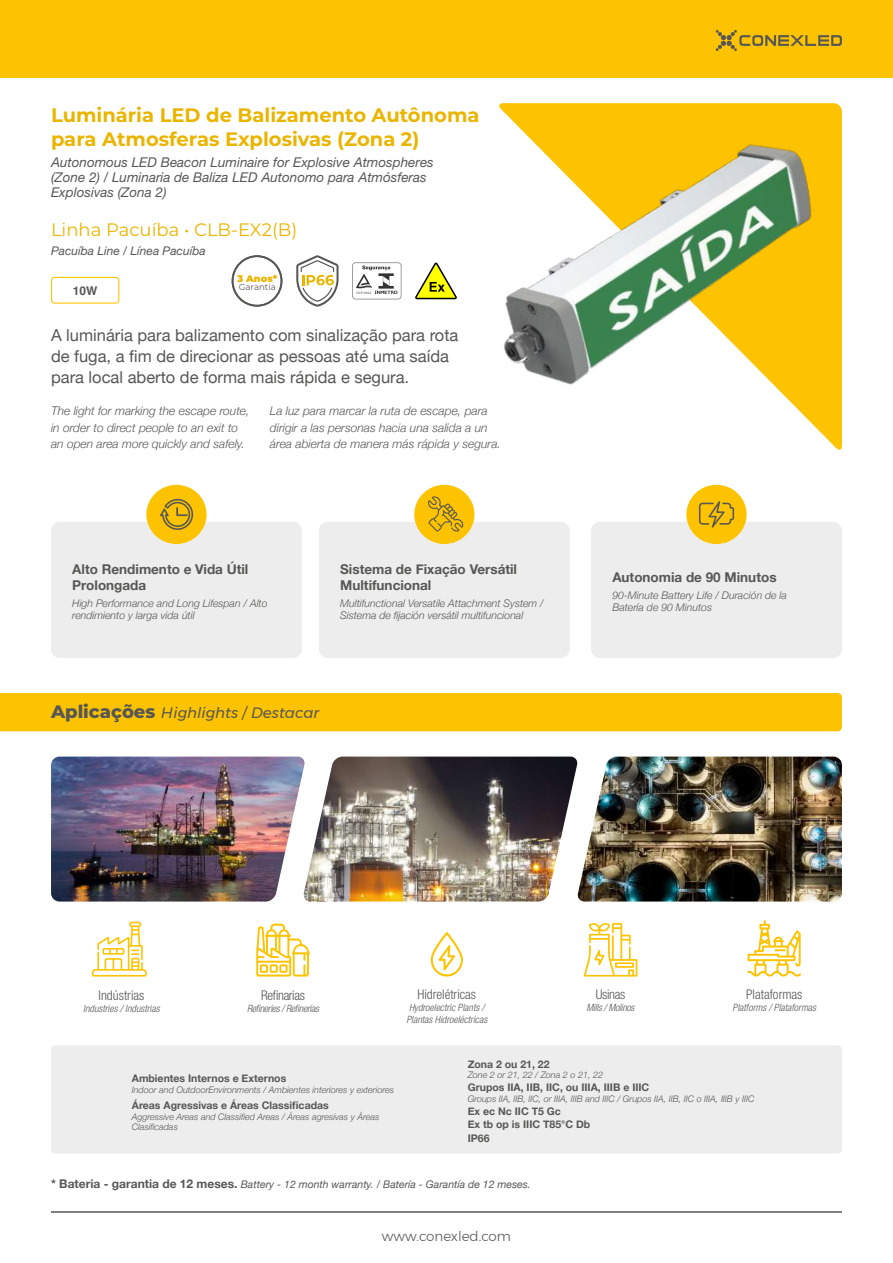
<style>
.page{position:relative;width:893px;height:1263px;background:#fff}
.page>*{position:absolute;margin:0;border:0;box-sizing:border-box;transform-origin:0 0}
.t1{font:700 19.5px/24px "Montserrat";color:#eab500}
.t2{font:18px "Montserrat";color:#eab500}
.t3{font:16.5px/21px "Helvetica Neue";color:#575756}
.t4{font:italic 15px "Montserrat";color:#575756}
.t5{font:italic 13.5px/15px "Helvetica Neue LT Std";color:#575756}
.t6{font:700 13.5px/16.2px "Helvetica Neue";color:#575756}
.t7{font:300 13.5px "Montserrat";color:#575756}
.t8{font:300 condensed 13.35px "Helvetica Neue LT Std";color:#575756}
.t9{font:300 condensed 13.35px "Helvetica Neue LT Std";letter-spacing:-.03em;color:#575756}
.t10{font:italic 300 12px/16.5px "Helvetica Neue";color:#575756}
.t11{font:italic 12px "Helvetica Neue LT Std";color:#575756}
.t12{font:700 12px "Helvetica";color:#575756}
.t13{font:italic 300 10.5px/12.6px "Helvetica Neue";color:#575756}
.t14{font:700 10.5px/13.2px "Helvetica Neue";color:#575756}
.t15{font:italic 10.5px "Helvetica Neue";color:#575756}
.t16{font:italic 300 condensed 10.05px/12px "Helvetica Neue LT Std";color:#575756}
.t17{font:italic 300 condensed 10.05px "Helvetica Neue LT Std";letter-spacing:-.03em;color:#575756}
.t18{font:italic 300 condensed 10.05px "Helvetica Neue LT Std";letter-spacing:-.025em;color:#575756}
.t19{font:900 9.6px "Montserrat";color:#eab500}
.t20{font:italic 300 9px/10.8px "Helvetica Neue";color:#575756}
.t21{font:8.7px "Montserrat";color:#575756}
.s1{font-weight:800;font-style:normal;font-size:18px}
.s2{font-weight:700;font-style:normal;font-size:12px}
</style>
<div class="page">
<hr style="left:51px;top:1211px;width:791px;height:2px;background:#575756">
<div style="left:0;top:0;width:893px;height:77px;background:#fdc300"></div>
<svg style="left:716px;top:30px;width:126px;height:21px"></svg>
<svg style="left:499px;top:103px;width:343px;height:347px"></svg>
<div style="left:51px;top:277px;width:68px;height:27px;border:1px solid #fdc300;border-radius:3px"></div>
<div style="left:0;top:693px;width:842px;height:38px;background:#fdc300"></div>
<div style="left:51px;top:522px;width:251px;height:136px;background:#ededed;border-radius:9px"></div>
<div style="left:319px;top:522px;width:251px;height:136px;background:#ededed;border-radius:9px"></div>
<div style="left:591px;top:522px;width:251px;height:136px;background:#ededed;border-radius:9px"></div>
<div style="left:146px;top:485px;width:61px;height:59px;background:#fdc300;border-radius:50%"></div>
<div style="left:414px;top:485px;width:60px;height:59px;background:#fdc300;border-radius:50%"></div>
<div style="left:686px;top:485px;width:61px;height:59px;background:#fdc300;border-radius:50%"></div>
<svg style="left:92px;top:922px;width:55px;height:54px"></svg>
<svg style="left:747px;top:920px;width:54px;height:57px"></svg>
<svg style="left:431px;top:932px;width:32px;height:45px"></svg>
<svg style="left:256px;top:923px;width:54px;height:53px"></svg>
<svg style="left:584px;top:923px;width:53px;height:53px"></svg>
<div style="left:51px;top:1045px;width:791px;height:108px;background:#ededed"></div>
<svg style="left:296px;top:255px;width:43px;height:52px"></svg>
<div style="left:231px;top:255px;width:52px;height:52px;border:2px solid #575756;border-radius:50%"></div>
<svg style="left:415px;top:263px;width:42px;height:36px"></svg>
<svg style="left:352px;top:263px;width:49px;height:36px"></svg>
<img style="left:51px;top:756px;width:252px;height:145px">
<img style="left:303px;top:756px;width:539px;height:145px">
<img style="left:499px;top:133px;width:317px;height:257px">
<svg style="left:160px;top:498px;width:34px;height:32px"></svg>
<svg style="left:428px;top:496px;width:35px;height:36px"></svg>
<svg style="left:699px;top:501px;width:35px;height:27px"></svg>
<h1 class="t1" style="left:51px;top:102px;width:430px">Luminária LED de Balizamento Autônoma para Atmosferas Explosivas (Zona 2)</h1>
<h3 class="t5" style="left:51px;top:155px;width:384px">Autonomous LED Beacon Luminaire for Explosive Atmospheres (Zone 2) / Luminaria de Baliza LED Autonomo para Atmósferas<br>Explosivas (Zona 2)</h3>
<h2 class="t2" style="left:51px;top:217px;width:248px">Linha Pacuíba • CLB-EX2(B)</h2>
<h3 class="t11" style="left:51px;top:244px;width:156px">Pacuíba Line / Línea Pacuíba</h3>
<h3 class="t12" style="left:73px;top:281px;width:26px">10W</h3>
<p class="t19" style="left:237px;top:271px;width:41px">3 Anos*</p>
<p class="t21" style="left:239px;top:281px;width:39px">Garantia</p>
<h3 class="t3" style="left:51px;top:324px;width:409px">A luminária para balizamento com sinalização para rota de fuga, a fim de direcionar as pessoas até uma saída para local aberto de forma mais rápida e segura.</h3>
<h3 class="t10" style="left:51px;top:403px;width:200px">The light for marking the escape route, in order to direct people to an exit to an open area more quickly and safely.</h3>
<h3 class="t10" style="left:270px;top:403px;width:232px">La luz para marcar la ruta de escape, para dirigir a las personas hacia una salida a un área abierta de manera más rápida y segura.</h3>
<h3 class="t6" style="left:72px;top:560px;width:178px">Alto Rendimento e Vida Útil<br>Prolongada</h3>
<p class="t13" style="left:72px;top:596px;width:197px">High Performance and Long Lifespan / Alto rendimiento y larga vida útil</p>
<h3 class="t6" style="left:340px;top:560px;width:178px">Sistema de Fixação Versátil<br>Multifuncional</h3>
<p class="t13" style="left:340px;top:596px;width:205px">Multifunctional Versatile Attachment System /<br>Sistema de fijación versátil multifuncional</p>
<h3 class="t4" style="left:51px;top:701px;width:270px"><span class="s1">Aplicações</span> Highlights / Destacar</h3>
<h3 class="t6" style="left:612px;top:568px;width:166px">Autonomia de 90 Minutos</h3>
<p class="t13" style="left:612px;top:588px;width:176px">90-Minute Battery Life / Duración de la<br>Batería de 90 Minutos</p>
<h3 class="t8" style="left:99px;top:987px;width:47px">Indústrias</h3>
<p class="t16" style="left:83px;top:1003px;width:78px">Industries / Industrias</p>
<h3 class="t9" style="left:261px;top:987px;width:45px">Refinarias</h3>
<p class="t17" style="left:247px;top:1003px;width:73px">Refineries / Refinerías</p>
<h3 class="t8" style="left:417px;top:986px;width:60px">Hidrelétricas</h3>
<p class="t16" style="left:406px;top:1001px;width:82px">Hydroelectric Plants /<br>Plantas Hidroeléctricas</p>
<h3 class="t8" style="left:596px;top:986px;width:31px">Usinas</h3>
<p class="t18" style="left:587px;top:1001px;width:49px">Mills / Molinos</p>
<h3 class="t8" style="left:746px;top:986px;width:58px">Plataformas</h3>
<p class="t16" style="left:733px;top:1001px;width:85px">Platforms / Plataformas</p>
<p class="t14" style="left:132px;top:1071px;width:156px">Ambientes Internos e Externos</p>
<p class="t20" style="left:132px;top:1084px;width:264px">Indoor and OutdoorEnvironments / Ambientes interiores y exteriores</p>
<p class="t14" style="left:132px;top:1098px;width:198px">Áreas Agressivas e Áreas Classificadas</p>
<p class="t20" style="left:132px;top:1111px;width:249px">Aggressive Areas and Classified Areas / Áreas agresivas y Áreas<br>Clasificadas</p>
<p class="t14" style="left:468px;top:1057px;width:83px">Zona 2 ou 21, 22</p>
<p class="t20" style="left:468px;top:1070px;width:137px">Zone 2 or 21, 22 / Zona 2 o 21, 22</p>
<p class="t14" style="left:468px;top:1080px;width:183px">Grupos IIA, IIB, IIC, ou IIIA, IIIB e IIIC</p>
<p class="t20" style="left:468px;top:1093px;width:288px">Groups IIA, IIB, IIC, or IIIA, IIIB and IIIC / Grupos IIA, IIB, IIC o IIIA, IIIB y IIIC</p>
<p class="t14" style="left:468px;top:1104px;width:124px">Ex ec Nc IIC T5 Gc<br>Ex tb op is IIIC T85°C Db<br>IP66</p>
<p class="t15" style="left:51px;top:1178px;width:481px"><span class="s2">* Bateria - garantia de 12 meses.</span> Battery - 12 month warranty. / Batería - Garantía de 12 meses.</p>
<h3 class="t7" style="left:382px;top:1226px;width:131px">www.conexled.com</h3>
</div>
